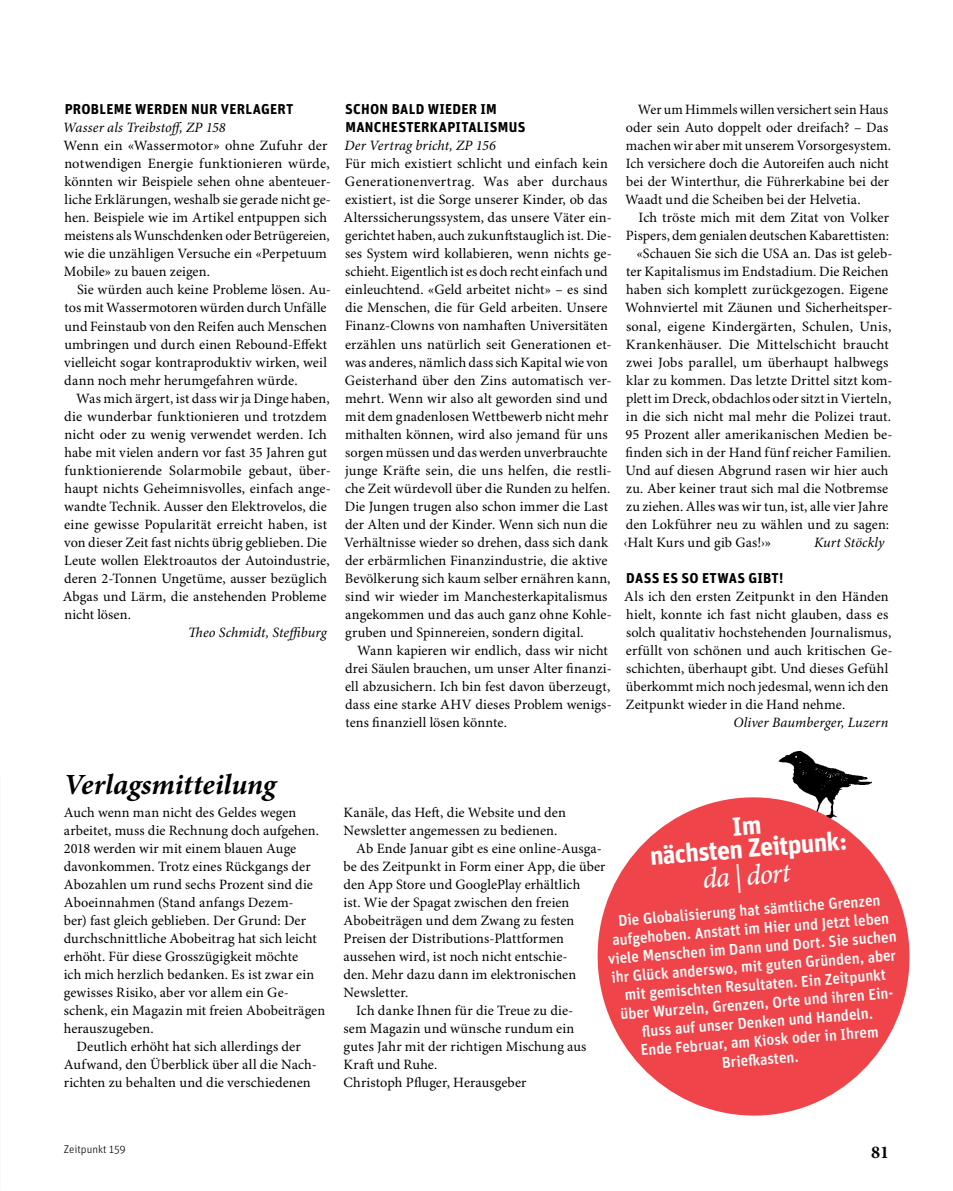
<style>
.page{position:relative;width:953px;height:1191px;background:#fff}
.page>*{position:absolute;margin:0;border:0;box-sizing:border-box;transform-origin:0 0}
.t1{font:italic 700 29.25px "Minion Pro";letter-spacing:-.005em;color:#000}
.t2{font:italic 500 28.95px "Minion Pro";color:#fff;scale:.95 1}
.t3{font:700 26.1px "Unit OT";color:#fff}
.t4{font:700 18px "Minion Pro";color:#000}
.t5{font:500 15.6px/18.8px "Unit OT";color:#fff;text-align:center}
.t6{font:14.25px/18px "Minion Pro";letter-spacing:.005em;color:#000}
.t7{font:italic 14.25px "Minion Pro";letter-spacing:.005em;color:#000}
.t8{font:700 14.25px/18px "Unit OT";letter-spacing:.02em;color:#000}
.t9{font:300 11.25px "Unit OT";color:#000}
</style>
<div class="page">
<img style="left:778px;top:751px;width:94px;height:40px">
<svg style="left:597px;top:791px;width:313px;height:325px;fill:#ef4449"></svg>
<svg style="left:732px;top:817px;width:28px;height:18px"></svg>
<p class="t8" style="left:65px;top:100px;width:230px">PROBLEME WERDEN NUR VERLAGERT</p>
<p class="t7" style="left:63px;top:119px;width:164px">Wasser als Treibstoff, ZP 158</p>
<p class="t6" style="left:63px;top:137px;width:269px">Wenn ein «Wassermotor» ohne Zufuhr der notwendigen Energie funktionieren würde, könnten wir Beispiele sehen ohne abenteuer&shy;liche Erklärungen, weshalb sie gerade nicht ge&shy;hen. Beispiele wie im Artikel entpuppen sich meistens als Wunschdenken oder Betrügereien, wie die unzähligen Versuche ein «Perpetuum Mobile» zu bauen zeigen.</p>
<p class="t6" style="left:64px;top:281px;width:268px;text-indent:13px">Sie würden auch keine Probleme lösen. Au&shy;tos mit Wassermotoren würden durch Unfälle und Feinstaub von den Reifen auch Menschen umbringen und durch einen Rebound-Effekt vielleicht sogar kontraproduktiv wirken, weil dann noch mehr herumgefahren würde.</p>
<p class="t6" style="left:63px;top:389px;width:270px;text-indent:14px">Was mich ärgert, ist dass wir ja Dinge haben, die wunderbar funktionieren und trotzdem nicht oder zu wenig verwendet werden. Ich habe mit vielen andern vor fast 35 Jahren gut funktionierende Solarmobile gebaut, über&shy;haupt nichts Geheimnisvolles, einfach ange&shy;wandte Technik. Ausser den Elektrovelos, die eine gewisse Popularität erreicht haben, ist von dieser Zeit fast nichts übrig geblieben. Die Leute wollen Elektroautos der Autoindustrie, deren 2-Tonnen Ungetüme, ausser bezüglich Abgas und Lärm, die anstehenden Probleme nicht lösen.</p>
<p class="t7" style="left:188px;top:623px;width:140px">Theo Schmidt, Steffiburg</p>
<p class="t8" style="left:345px;top:100px;width:182px">SCHON BALD WIEDER IM<br>MANCHESTERKAPITALISMUS</p>
<p class="t7" style="left:344px;top:137px;width:153px">Der Vertrag bricht, ZP 156</p>
<p class="t6" style="left:343px;top:155px;width:270px">Für mich existiert schlicht und einfach kein Generationenvertrag. Was aber durchaus existiert, ist die Sorge unserer Kinder, ob das Alterssicherungssystem, das unsere Väter ein&shy;gerichtet haben, auch zukunftstauglich ist. Die&shy;ses System wird kollabieren, wenn nichts ge&shy;schieht. Eigentlich ist es doch recht einfach und einleuchtend. «Geld arbeitet nicht» – es sind die Menschen, die für Geld arbeiten. Unsere Finanz-Clowns von namhaften Universitäten erzählen uns natürlich seit Generationen et&shy;was anderes, nämlich dass sich Kapital wie von Geisterhand über den Zins automatisch ver&shy;mehrt. Wenn wir also alt geworden sind und mit dem gnadenlosen Wettbewerb nicht mehr mithalten können, wird also jemand für uns sorgen müssen und das werden unverbrauchte junge Kräfte sein, die uns helfen, die restli&shy;che Zeit würdevoll über die Runden zu helfen.<br>Die Jungen trugen also schon immer die Last der Alten und der Kinder. Wenn sich nun die Verhältnisse wieder so drehen, dass sich dank der erbärmlichen Finanzindustrie, die aktive Bevölkerung sich kaum selber ernähren kann, sind wir wieder im Manchesterkapitalismus angekommen und das auch ganz ohne Kohle&shy;gruben und Spinnereien, sondern digital.</p>
<p class="t6" style="left:345px;top:641px;width:268px;text-indent:12px">Wann kapieren wir endlich, dass wir nicht drei Säulen brauchen, um unser Alter finanzi&shy;ell abzusichern. Ich bin fest davon überzeugt, dass eine starke AHV dieses Problem wenigs&shy;tens finanziell lösen könnte.</p>
<p class="t6" style="left:625px;top:101px;width:267px;text-indent:13px">Wer um Himmels willen versichert sein Haus oder sein Auto doppelt oder dreifach? – Das machen wir aber mit unserem Vorsorgesystem.<br>Ich versichere doch die Autoreifen auch nicht bei der Winterthur, die Führerkabine bei der Waadt und die Scheiben bei der Helvetia.</p>
<p class="t6" style="left:638px;top:209px;width:252px">Ich tröste mich mit dem Zitat von Volker</p>
<p class="t6" style="left:625px;top:227px;width:265px">Pispers, dem genialen deutschen Kabarettisten:</p>
<p class="t6" style="left:636px;top:245px;width:258px">«Schauen Sie sich die USA an. Das ist geleb-</p>
<p class="t6" style="left:626px;top:263px;width:264px">ter Kapitalismus im Endstadium. Die Reichen</p>
<p class="t6" style="left:626px;top:281px;width:264px">haben sich komplett zurückgezogen. Eigene</p>
<p class="t6" style="left:625px;top:299px;width:269px">Wohnviertel mit Zäunen und Sicherheitsper-</p>
<p class="t6" style="left:626px;top:317px;width:267px">sonal, eigene Kindergärten, Schulen, Unis,</p>
<p class="t6" style="left:625px;top:335px;width:264px">Krankenhäuser. Die Mittelschicht braucht</p>
<p class="t6" style="left:626px;top:353px;width:264px">zwei Jobs parallel, um überhaupt halbwegs</p>
<p class="t6" style="left:626px;top:371px;width:268px">klar zu kommen. Das letzte Drittel sitzt kom-</p>
<p class="t6" style="left:626px;top:389px;width:266px">plett im Dreck, obdachlos oder sitzt in Vierteln,</p>
<p class="t6" style="left:626px;top:407px;width:267px">in die sich nicht mal mehr die Polizei traut.</p>
<p class="t6" style="left:625px;top:425px;width:268px">95 Prozent aller amerikanischen Medien be-</p>
<p class="t6" style="left:625px;top:443px;width:267px">finden sich in der Hand fünf reicher Familien.</p>
<p class="t6" style="left:625px;top:461px;width:264px">Und auf diesen Abgrund rasen wir hier auch</p>
<p class="t6" style="left:626px;top:479px;width:263px">zu. Aber keiner traut sich mal die Notbremse</p>
<p class="t6" style="left:626px;top:497px;width:264px">zu ziehen. Alles was wir tun, ist, alle vier Jahre</p>
<p class="t6" style="left:625px;top:515px;width:265px">den Lokführer neu zu wählen und zu sagen:</p>
<p class="t6" style="left:623px;top:533px;width:149px">‹Halt Kurs und gib Gas!›»</p>
<p class="t7" style="left:814px;top:533px;width:72px">Kurt Stöckly</p>
<p class="t8" style="left:626px;top:568px;width:158px">DASS ES SO ETWAS GIBT!</p>
<p class="t6" style="left:624px;top:587px;width:270px">Als ich den ersten Zeitpunkt in den Händen hielt, konnte ich fast nicht glauben, dass es solch qualitativ hochstehenden Journalismus, erfüllt von schönen und auch kritischen Ge&shy;schichten, überhaupt gibt. Und dieses Gefühl überkommt mich noch jedesmal, wenn ich den Zeitpunkt wieder in die Hand nehme.</p>
<p class="t7" style="left:733px;top:713px;width:156px">Oliver Baumberger, Luzern</p>
<h1 class="t1" style="left:64px;top:766px;width:214px">Verlagsmitteilung</h1>
<p class="t6" style="left:64px;top:803px;width:234px">Auch wenn man nicht des Geldes wegen</p>
<p class="t6" style="left:64px;top:821px;width:257px">arbeitet, muss die Rechnung doch aufgehen.</p>
<p class="t6" style="left:64px;top:839px;width:234px">2018 werden wir mit einem blauen Auge</p>
<p class="t6" style="left:64px;top:857px;width:248px">davonkommen. Trotz eines Rückgangs der</p>
<p class="t6" style="left:64px;top:875px;width:250px">Abozahlen um rund sechs Prozent sind die</p>
<p class="t6" style="left:64px;top:893px;width:231px">Aboeinnahmen (Stand anfangs Dezem-</p>
<p class="t6" style="left:64px;top:911px;width:244px">ber) fast gleich geblieben. Der Grund: Der</p>
<p class="t6" style="left:64px;top:929px;width:254px">durchschnittliche Abobeitrag hat sich leicht</p>
<p class="t6" style="left:64px;top:947px;width:236px">erhöht. Für diese Grosszügigkeit möchte</p>
<p class="t6" style="left:64px;top:965px;width:252px">ich mich herzlich bedanken. Es ist zwar ein</p>
<p class="t6" style="left:64px;top:983px;width:227px">gewisses Risiko, aber vor allem ein Ge-</p>
<p class="t6" style="left:64px;top:1001px;width:263px">schenk, ein Magazin mit freien Abobeiträgen</p>
<p class="t6" style="left:64px;top:1019px;width:91px">herauszugeben.</p>
<p class="t6" style="left:77px;top:1037px;width:226px">Deutlich erhöht hat sich allerdings der</p>
<p class="t6" style="left:64px;top:1055px;width:255px">Aufwand, den Überblick über all die Nach-</p>
<p class="t6" style="left:64px;top:1073px;width:248px">richten zu behalten und die verschiedenen</p>
<p class="t6" style="left:343px;top:803px;width:224px">Kanäle, das Heft, die Website und den</p>
<p class="t6" style="left:343px;top:821px;width:215px">Newsletter angemessen zu bedienen.</p>
<p class="t6" style="left:356px;top:839px;width:247px">Ab Ende Januar gibt es eine online-Ausga-</p>
<p class="t6" style="left:343px;top:857px;width:263px">be des Zeitpunkt in Form einer App, die über</p>
<p class="t6" style="left:343px;top:875px;width:238px">den App Store und GooglePlay erhältlich</p>
<p class="t6" style="left:343px;top:893px;width:227px">ist. Wie der Spagat zwischen den freien</p>
<p class="t6" style="left:343px;top:911px;width:232px">Abobeiträgen und dem Zwang zu festen</p>
<p class="t6" style="left:343px;top:929px;width:222px">Preisen der Distributions-Plattformen</p>
<p class="t6" style="left:343px;top:947px;width:226px">aussehen wird, ist noch nicht entschie-</p>
<p class="t6" style="left:343px;top:965px;width:234px">den. Mehr dazu dann im elektronischen</p>
<p class="t6" style="left:343px;top:983px;width:66px">Newsletter.</p>
<p class="t6" style="left:356px;top:1001px;width:218px">Ich danke Ihnen für die Treue zu die-</p>
<p class="t6" style="left:343px;top:1019px;width:232px">sem Magazin und wünsche rundum ein</p>
<p class="t6" style="left:343px;top:1037px;width:244px">gutes Jahr mit der richtigen Mischung aus</p>
<p class="t6" style="left:343px;top:1055px;width:95px">Kraft und Ruhe.</p>
<p class="t6" style="left:343px;top:1073px;width:184px">Christoph Pfluger, Herausgeber</p>
<h3 class="t3" style="left:648px;top:840px;width:199px;rotate:-5deg">nächsten Zeitpunk:</h3>
<h2 class="t2" style="left:701px;top:861px;width:94px;rotate:-4deg">da | dort</h2>
<p class="t5" style="left:604px;top:913px;width:291px;rotate:-5deg">Die Globalisierung hat sämtliche Grenzen aufgehoben. Anstatt im Hier und Jetzt leben viele Menschen im Dann und Dort. Sie suchen ihr Glück anderswo, mit guten Gründen, aber mit gemischten Resultaten. Ein Zeitpunkt über Wurzeln, Grenzen, Orte und ihren Ein-<br>fl uss auf unser Denken und Handeln.<br>Ende Februar, am Kiosk oder in Ihrem<br>Briefk asten.</p>
<p class="t9" style="left:64px;top:1142px;width:64px">Zeitpunkt 159</p>
<p class="t4" style="left:871px;top:1141px;width:19px">81</p>
</div>
